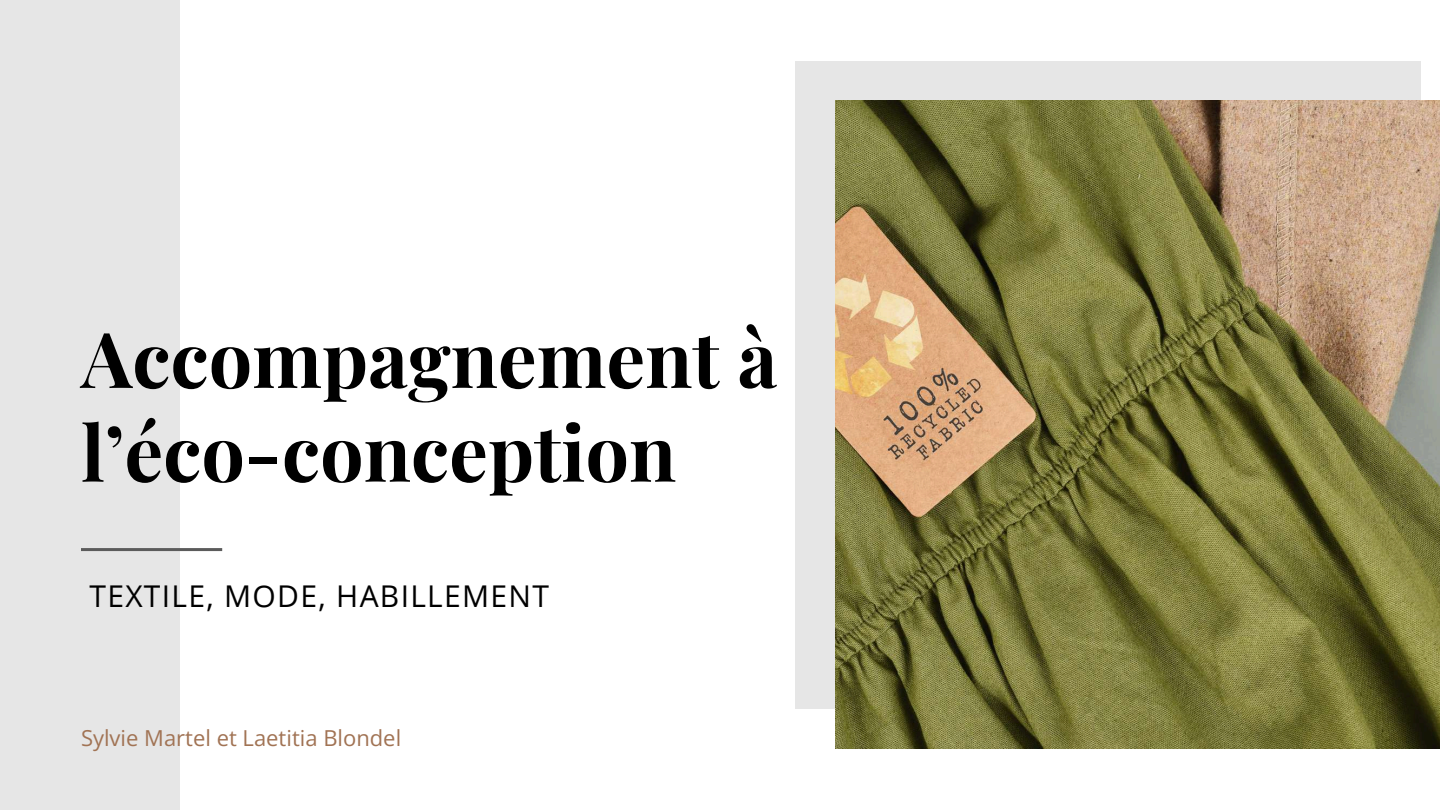
<style>
.page{position:relative;width:1440px;height:810px;background:#fff}
.page>*{position:absolute;margin:0;border:0;box-sizing:border-box;transform-origin:0 0}
.t1{font:700 77px/93.8px "Playfair Display";color:#000}
.t2{font:30px "Open Sans";letter-spacing:.045em;color:#000}
.t3{font:22px "Open Sans";color:#a17354}
</style>
<div class="page">
<div style="left:795px;top:62px;width:626px;height:647px;background:#e6e6e6"></div>
<img style="left:836px;top:100px;width:604px;height:648px">
<div style="left:0;top:0;width:180px;height:810px;background:#e6e6e6"></div>
<hr style="left:81px;top:548px;width:141px;height:3px;background:#5b5b5b">
<p class="t1" style="left:81px;top:309px;width:698px">Accompagnement à l’éco-conception</p>
<p class="t2" style="left:89px;top:575px;width:461px">TEXTILE, MODE, HABILLEMENT</p>
<p class="t3" style="left:81px;top:722px;width:322px">Sylvie Martel et Laetitia Blondel</p>
</div>
